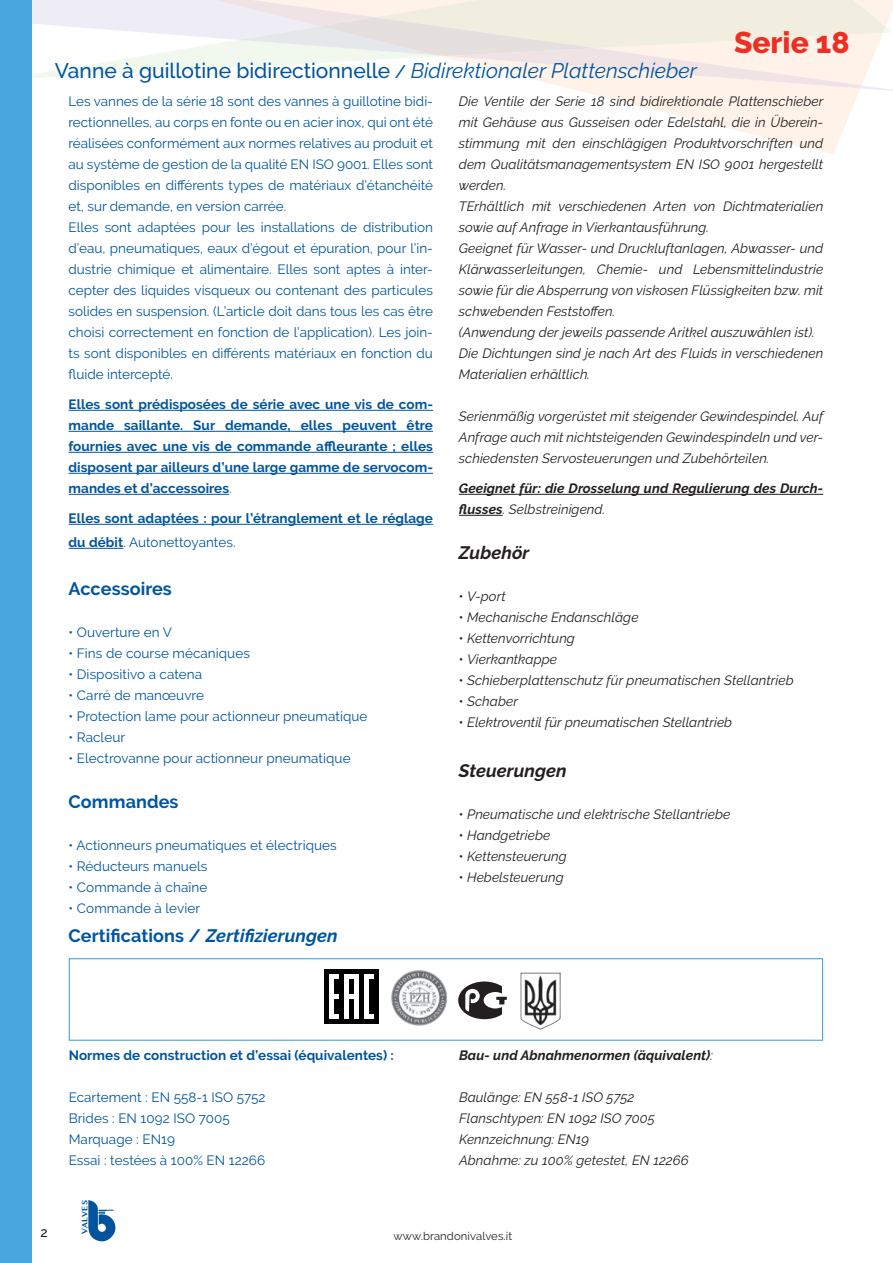
<style>
.page{position:relative;width:893px;height:1263px;background:#fff}
.page>*{position:absolute;margin:0;border:0;box-sizing:border-box;transform-origin:0 0}
.t1{font:800 30px "Raleway";color:#ee2e22}
.t2{font:500 21px "Raleway";color:#01559d}
.t3{font:italic 700 18px "Raleway";letter-spacing:.005em;color:#01559d}
.t4{font:700 18px "Raleway";letter-spacing:.005em;color:#01559d}
.t5{font:italic 700 18px "Raleway";letter-spacing:.005em;color:#231f20}
.t6{font:italic 13.5px/21px "Raleway";letter-spacing:.005em;color:#231f20;text-align:justify}
.t7{font:13.5px/21px "Raleway";letter-spacing:.005em;color:#01559d;text-align:justify}
.t8{font:700 13.5px/21px "Raleway";letter-spacing:.005em;color:#01559d;text-align:justify}
.t9{font:italic 700 13.5px/21px "Raleway";letter-spacing:.005em;color:#231f20}
.t10{font:500 13.5px "Raleway";color:#231f20}
.t11{font:11.25px "Raleway";letter-spacing:.01em;color:#231f20}
.t12{font:700 7.8px "Lao MN";color:#01549b}
.s1{font-size:18px}
.s2{font-weight:400;font-style:italic}
.s3{font-weight:400}
.s4{font-style:normal}
</style>
<div class="page">
<svg style="left:584px;top:92px;width:275px;height:62px;fill:#fef3eb"></svg>
<svg style="left:32px;top:0;width:861px;height:92px"></svg>
<svg style="left:165px;top:0;width:697px;height:88px"></svg>
<svg style="left:239px;top:0;width:647px;height:56px;background:#f1ece3"></svg>
<svg style="left:88px;top:1200px;width:27px;height:41px"></svg>
<div style="left:0;top:0;width:32px;height:1263px;background:#48a6dc"></div>
<hr style="left:69px;top:410px;width:364px;height:1px;background:#01559d">
<hr style="left:69px;top:431px;width:364px;height:1px;background:#01559d">
<hr style="left:69px;top:452px;width:364px;height:1px;background:#01559d">
<hr style="left:69px;top:473px;width:364px;height:1px;background:#01559d">
<hr style="left:69px;top:494px;width:160px;height:1px;background:#01559d">
<hr style="left:69px;top:524px;width:364px;height:1px;background:#01559d">
<hr style="left:69px;top:548px;width:54px;height:1px;background:#01559d">
<hr style="left:459px;top:494px;width:364px;height:1px;background:#231f20">
<hr style="left:459px;top:515px;width:44px;height:1px;background:#231f20">
<div style="left:69px;top:958px;width:754px;height:83px;border:1px solid #48a6dc"></div>
<img style="left:325px;top:970px;width:54px;height:54px">
<svg style="left:458px;top:981px;width:49px;height:38px"></svg>
<img style="left:391px;top:970px;width:57px;height:56px">
<img style="left:521px;top:972px;width:39px;height:57px">
<p class="t1" style="left:734px;top:25px;width:117px">Serie 18</p>
<p class="t2" style="left:55px;top:59px;width:644px">Vanne à guillotine bidirectionnelle <span class="s1">/</span> <span class="s2">Bidirektionaler Plattenschieber</span></p>
<p class="t7" style="left:69px;top:91px;width:366px">Les vannes de la série 18 sont des vannes à guillotine bidi&shy;rectionnelles, au corps en fonte ou en acier inox, qui ont été réalisées conformément aux normes relatives au produit et au système de gestion de la qualité EN ISO 9001. Elles sont disponibles en différents types de matériaux d’étanchéité et, sur demande, en version carrée.</p>
<p class="t7" style="left:69px;top:217px;width:366px">Elles sont adaptées pour les installations de distribution d’eau, pneumatiques, eaux d’égout et épuration, pour l’in&shy;dustrie chimique et alimentaire. Elles sont aptes à inter&shy;cepter des liquides visqueux ou contenant des particules solides en suspension. (L’article doit dans tous les cas être choisi correctement en fonction de l’application). Les join&shy;ts sont disponibles en différents matériaux en fonction du fluide intercepté.</p>
<p class="t8" style="left:69px;top:394px;width:366px">Elles sont prédisposées de série avec une vis de com&shy;mande saillante. Sur demande, elles peuvent être fournies avec une vis de commande affleurante ; elles disposent par ailleurs d’une large gamme de servocom&shy;mandes et d’accessoires<span class="s3">.</span></p>
<p class="t8" style="left:69px;top:507px;width:366px;line-height:24px">Elles sont adaptées : pour l’étranglement et le réglage du débit<span class="s3">. Autonettoyantes.</span></p>
<p class="t4" style="left:69px;top:579px;width:105px">Accessoires</p>
<p class="t7" style="left:69px;top:622px;width:105px">•● Ouverture en V</p>
<p class="t7" style="left:69px;top:643px;width:183px">•● Fins de course mécaniques</p>
<p class="t7" style="left:69px;top:664px;width:135px">•● Dispositivo a catena</p>
<p class="t7" style="left:69px;top:685px;width:137px">•● Carré de manœuvre</p>
<p class="t7" style="left:69px;top:706px;width:300px">•● Protection lame pour actionneur pneumatique</p>
<p class="t7" style="left:69px;top:727px;width:58px">•● Racleur</p>
<p class="t7" style="left:69px;top:748px;width:284px">•● Electrovanne pour actionneur pneumatique</p>
<p class="t4" style="left:69px;top:792px;width:112px">Commandes</p>
<p class="t7" style="left:69px;top:835px;width:270px">•● Actionneurs pneumatiques et électriques</p>
<p class="t7" style="left:69px;top:856px;width:140px">•● Réducteurs manuels</p>
<p class="t7" style="left:69px;top:877px;width:140px">•● Commande à chaîne</p>
<p class="t7" style="left:69px;top:898px;width:133px">•● Commande à levier</p>
<p class="t6" style="left:459px;top:91px;width:366px">Die Ventile der Serie 18 sind bidirektionale Plattenschieber mit Gehäuse aus Gusseisen oder Edelstahl, die in Überein&shy;stimmung mit den einschlägigen Produktvorschriften und dem Qualitätsmanagementsystem EN ISO 9001 hergestellt werden.</p>
<p class="t6" style="left:459px;top:196px;width:366px">TErhältlich mit verschiedenen Arten von Dichtmaterialien sowie auf Anfrage in Vierkantausführung.</p>
<p class="t6" style="left:459px;top:238px;width:366px">Geeignet für Wasser- und Druckluftanlagen, Abwasser- und Klärwasserleitungen, Chemie- und Lebensmittelindustrie sowie für die Absperrung von viskosen Flüssigkeiten bzw. mit schwebenden Feststoffen.</p>
<p class="t6" style="left:459px;top:322px;width:357px">(Anwendung der jeweils passende Aritkel auszuwählen ist).</p>
<p class="t6" style="left:459px;top:343px;width:366px">Die Dichtungen sind je nach Art des Fluids in verschiedenen<br>Materialien erhältlich.</p>
<p class="t6" style="left:459px;top:406px;width:366px">Serienmäßig vorgerüstet mit steigender Gewindespindel. Auf Anfrage auch mit nichtsteigenden Gewindespindeln und ver&shy;schiedensten Servosteuerungen und Zubehörteilen.</p>
<p class="t9" style="left:459px;top:478px;width:366px">Geeignet für: die Drosselung und Regulierung des Durch&shy;flusses<span class="s3">. Selbstreinigend.</span></p>
<p class="t5" style="left:459px;top:542px;width:72px">Zubehör</p>
<p class="t6" style="left:459px;top:586px;width:48px"><span class="s4">•</span>● V-port</p>
<p class="t6" style="left:459px;top:607px;width:181px"><span class="s4">•</span>● Mechanische Endanschläge</p>
<p class="t6" style="left:459px;top:628px;width:118px"><span class="s4">•</span>● Kettenvorrichtung</p>
<p class="t6" style="left:459px;top:649px;width:100px"><span class="s4">•</span>● Vierkantkappe</p>
<p class="t6" style="left:459px;top:670px;width:336px"><span class="s4">•</span>● Schieberplattenschutz für pneumatischen Stellantrieb</p>
<p class="t6" style="left:459px;top:691px;width:61px"><span class="s4">•</span>● Schaber</p>
<p class="t6" style="left:459px;top:712px;width:275px"><span class="s4">•</span>● Elektroventil für pneumatischen Stellantrieb</p>
<p class="t5" style="left:459px;top:760px;width:109px">Steuerungen</p>
<p class="t6" style="left:459px;top:803px;width:273px"><span class="s4">•</span> Pneumatische und elektrische Stellantriebe</p>
<p class="t6" style="left:459px;top:824px;width:93px"><span class="s4">•</span> Handgetriebe</p>
<p class="t6" style="left:459px;top:845px;width:110px"><span class="s4">•</span> Kettensteuerung</p>
<p class="t6" style="left:459px;top:866px;width:107px"><span class="s4">•</span> Hebelsteuerung</p>
<p class="t3" style="left:69px;top:926px;width:271px"><span class="s4">Certifications /</span> Zertifizierungen</p>
<p class="t10" style="left:40px;top:1225px;width:9px">2</p>
<p class="t8" style="left:69px;top:1044px;width:327px">Normes de construction et d’essai (équivalentes) :</p>
<p class="t7" style="left:69px;top:1086px;width:198px">Ecartement : EN 558-1 ISO 5752</p>
<p class="t7" style="left:69px;top:1107px;width:163px">Brides : EN 1092 ISO 7005</p>
<p class="t7" style="left:69px;top:1128px;width:108px">Marquage : EN19</p>
<p class="t7" style="left:69px;top:1149px;width:198px">Essai : testées à 100% EN 12266</p>
<p class="t9" style="left:459px;top:1044px;width:255px">Bau- und Abnahmenormen (äquivalent)<span class="s3">:</span></p>
<p class="t6" style="left:459px;top:1086px;width:177px">Baulänge: EN 558-1 ISO 5752</p>
<p class="t6" style="left:459px;top:1107px;width:197px">Flanschtypen: EN 1092 ISO 7005</p>
<p class="t6" style="left:459px;top:1128px;width:132px">Kennzeichnung: EN19</p>
<p class="t6" style="left:459px;top:1149px;width:231px">Abnahme: zu 100% getestet, EN 12266</p>
<p class="t12" style="left:80px;top:1233px;width:35px;rotate:-90deg">VALVES</p>
<p class="t11" style="left:394px;top:1229px;width:120px">www.brandonivalves.it</p>
</div>
